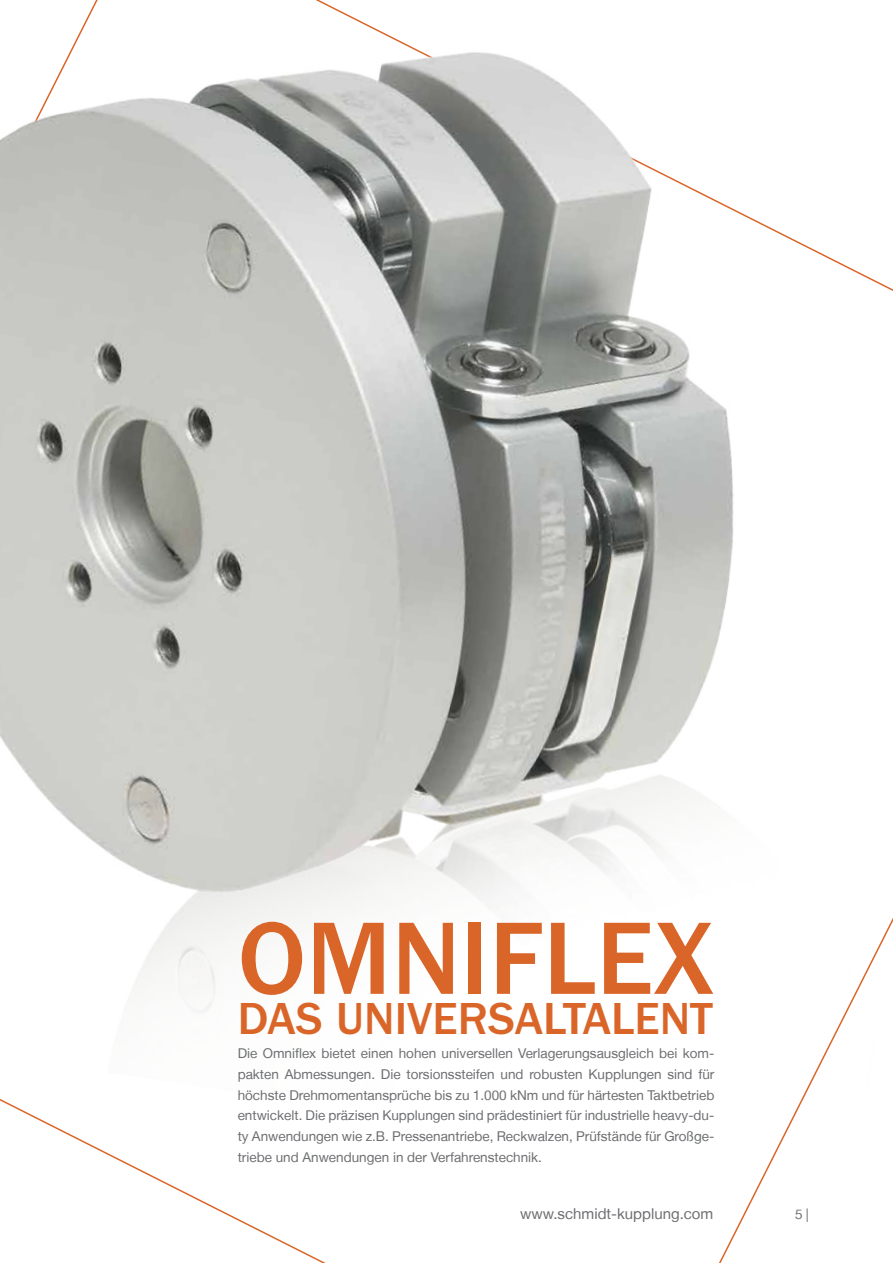
<style>
.page{position:relative;width:893px;height:1263px;background:#fff}
.page>*{position:absolute;margin:0;border:0;box-sizing:border-box;transform-origin:0 0}
.t1{font:500 106.5px "Franklin Gothic LT Pro";color:#da6529}
.t2{font:500 46.5px "Franklin Gothic LT Pro";color:#da6529}
.t3{font:15px "Helvetica Neue LT";color:#6d6e71}
.t4{font:13.5px/20.7px "Helvetica Neue LT";color:#6d6e71;text-align:justify}
</style>
<div class="page">
<img style="left:0;top:0;width:893px;height:1097px">
<h1 class="t1" style="left:238px;top:899px;width:478px">OMNIFLEX</h1>
<h2 class="t2" style="left:238px;top:992px;width:477px">DAS UNIVERSALTALENT</h2>
<p class="t4" style="left:238px;top:1043px;width:478px">Die Omniflex bietet einen hohen universellen Verlagerungsausgleich bei kom&shy;pakten Abmessungen. Die torsionssteifen und robusten Kupplungen sind für höchste Drehmomentansprüche bis zu 1.000 kNm und für härtesten Taktbetrieb entwickelt. Die präzisen Kupplungen sind prädestiniert für industrielle heavy-du&shy;ty Anwendungen wie z.B. Pressenantriebe, Reckwalzen, Prüfstände für Großge&shy;triebe und Anwendungen in der Verfahrenstechnik.</p>
<p class="t3" style="left:520px;top:1205px;width:195px">www.schmidt-kupplung.com</p>
<p class="t4" style="left:795px;top:1203px;width:15px">5 |</p>
</div>
